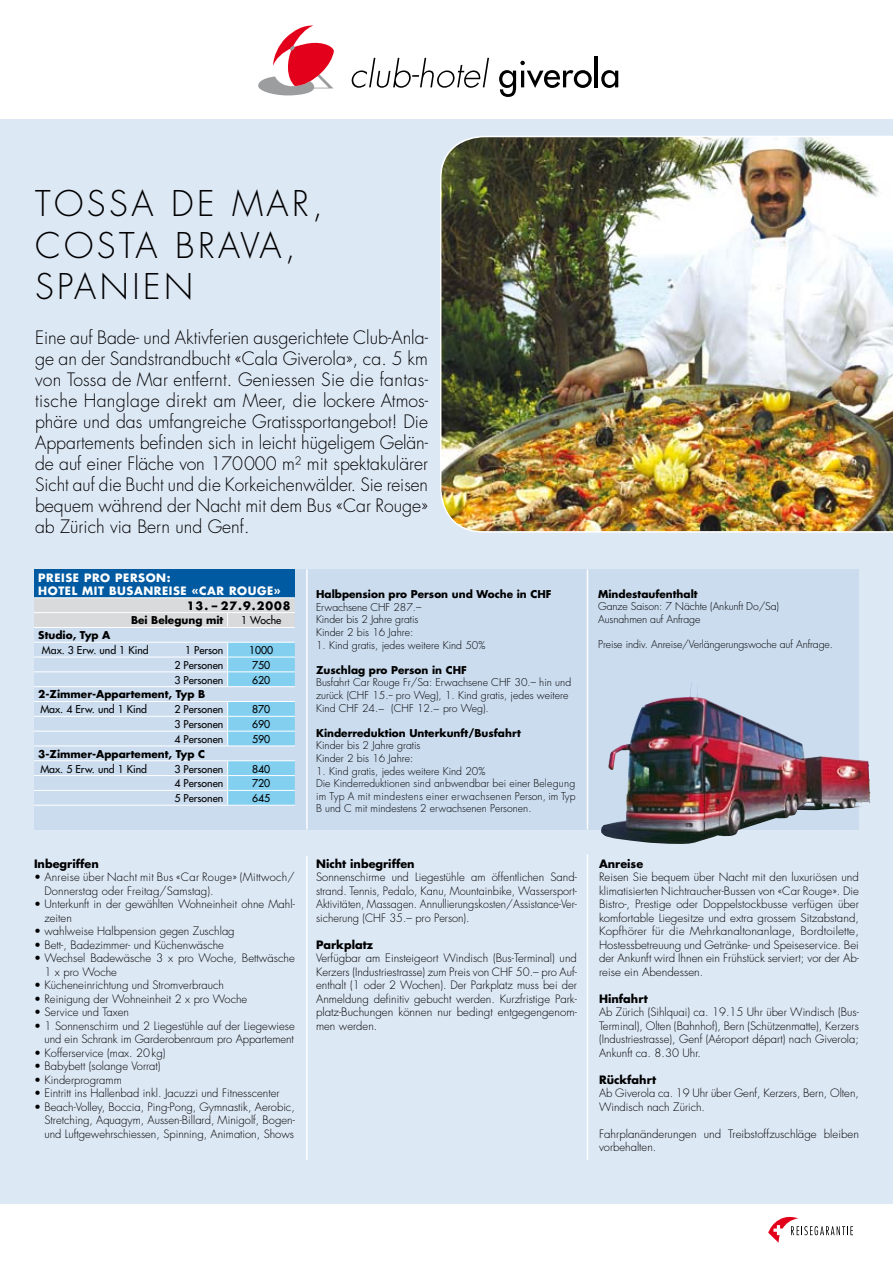
<style>
.page{position:relative;width:893px;height:1263px;background:#fff}
.page>*{position:absolute;margin:0;border:0;box-sizing:border-box;transform-origin:0 0}
.t1{font:300 34.5px/41.4px "Futura Std";letter-spacing:.1em;color:#000}
.t2{font:300 18px/21px "Futura Std";color:#000;text-align:justify}
.t3{font:300 11.25px/13.5px "Futura Std";color:#000;text-align:justify}
.t4{font:300 11.25px/13.5px "Futura Std";letter-spacing:.02em;color:#000}
.t5{font:700 11.25px "Futura Std";color:#000}
.t6{font:700 11.25px "Futura Std";letter-spacing:.05em;color:#fff}
.t7{font:300 10.5px/12.6px "Futura Std";color:#000}
.t8{font:700 10.5px "Futura Std";color:#000}
.t9{font:500 10.5px "Futura Std";color:#000}
</style>
<div class="page">
<div style="left:0;top:119px;width:893px;height:1084px;background:#dde8f5"></div>
<svg style="left:768px;top:1217px;width:85px;height:26px"></svg>
<svg style="left:258px;top:26px;width:76px;height:69px"></svg>
<svg style="left:351px;top:58px;width:138px;height:30px"></svg>
<svg style="left:499px;top:61px;width:93px;height:36px"></svg>
<hr style="left:595px;top:56px;width:3px;height:31px;background:#000">
<svg style="left:601px;top:70px;width:17px;height:18px"></svg>
<img style="left:440px;top:136px;width:451px;height:397px">
<hr style="left:306px;top:856px;width:2px;height:304px;background:#fff">
<hr style="left:587px;top:854px;width:1px;height:306px;background:#fff">
<div style="left:34px;top:569px;width:825px;height:261px;background:#cbdcef"></div>
<div style="left:34px;top:569px;width:261px;height:29px;background:#005aa1"></div>
<hr style="left:34px;top:642px;width:194px;height:1px;background:#fff">
<hr style="left:34px;top:657px;width:194px;height:1px;background:#fff">
<hr style="left:34px;top:671px;width:194px;height:1px;background:#fff">
<hr style="left:34px;top:686px;width:194px;height:1px;background:#fff">
<hr style="left:34px;top:701px;width:194px;height:1px;background:#fff">
<hr style="left:34px;top:716px;width:194px;height:1px;background:#fff">
<hr style="left:34px;top:731px;width:194px;height:1px;background:#fff">
<hr style="left:34px;top:760px;width:194px;height:1px;background:#fff">
<hr style="left:34px;top:775px;width:194px;height:1px;background:#fff">
<hr style="left:34px;top:790px;width:194px;height:1px;background:#fff">
<svg style="left:227px;top:642px;width:68px;height:163px"></svg>
<hr style="left:34px;top:805px;width:194px;height:1px;background:#fff">
<hr style="left:228px;top:805px;width:67px;height:1px;background:#fff">
<hr style="left:34px;top:597px;width:194px;height:1px;background:#fff">
<hr style="left:228px;top:597px;width:67px;height:1px;background:#fff">
<hr style="left:34px;top:745px;width:194px;height:1px;background:#fff">
<hr style="left:228px;top:745px;width:67px;height:1px;background:#fff">
<hr style="left:34px;top:627px;width:194px;height:1px;background:#fff">
<svg style="left:34px;top:598px;width:261px;height:29px;background:#dadbdc"></svg>
<hr style="left:228px;top:627px;width:67px;height:1px;background:#fff">
<hr style="left:587px;top:569px;width:1px;height:260px;background:#fff">
<hr style="left:306px;top:569px;width:2px;height:260px;background:#fff">
<img style="left:601px;top:682px;width:270px;height:162px">
<svg style="left:891px;top:136px;width:2px;height:397px"></svg>
<h1 class="t1" style="left:35px;top:184px;width:290px;text-indent:136px">de Mar,<br>Costa Brava,<br>Spanien</h1>
<p class="t2" style="left:35px;top:327px;width:394px">Eine auf Bade- und Aktivferien ausgerichtete Club-Anla&shy;ge an der Sandstrandbucht «Cala Giverola», ca. 5 km von Tossa de Mar entfernt. Geniessen Sie die fantas&shy;tische Hanglage direkt am Meer, die lockere Atmos&shy;phäre und das umfangreiche Gratissportangebot! Die Appartements befinden sich in leicht hügeligem Gelän&shy;de auf einer Fläche von 170000 m² mit spektakulärer Sicht auf die Bucht und die Korkeichenwälder. Sie reisen bequem während der Nacht mit dem Bus «Car Rouge» ab Zürich via Bern und Genf.</p>
<p class="t6" style="left:38px;top:570px;width:56px">Preise pro</p>
<p class="t6" style="left:115px;top:570px;width:25px">Person</p>
<p class="t6" style="left:167px;top:570px;width:5px">:</p>
<p class="t6" style="left:38px;top:583px;width:53px">Hotel mit</p>
<p class="t6" style="left:109px;top:583px;width:18px">Busanr</p>
<p class="t6" style="left:162px;top:583px;width:86px">eise «Car Roug</p>
<p class="t6" style="left:267px;top:583px;width:15px">e»</p>
<p class="t5" style="left:187px;top:598px;width:105px">13. – 27.9.2008</p>
<p class="t8" style="left:131px;top:613px;width:94px">Bei Belegung mit</p>
<p class="t9" style="left:241px;top:614px;width:42px">1 Woche</p>
<p class="t8" style="left:38px;top:628px;width:74px">Studio, Typ A</p>
<p class="t9" style="left:42px;top:643px;width:108px">Max. 3 Erw. und 1 Kind</p>
<p class="t9" style="left:185px;top:643px;width:40px">1 Person</p>
<p class="t9" style="left:249px;top:643px;width:26px">1000</p>
<p class="t9" style="left:174px;top:658px;width:50px">2 Personen</p>
<p class="t9" style="left:252px;top:658px;width:20px">750</p>
<p class="t9" style="left:174px;top:673px;width:50px">3 Personen</p>
<p class="t9" style="left:252px;top:673px;width:20px">620</p>
<p class="t8" style="left:38px;top:687px;width:168px">2-Zimmer-Appartement, Typ B</p>
<p class="t9" style="left:40px;top:703px;width:108px">Max. 4 Erw. und 1 Kind</p>
<p class="t9" style="left:174px;top:703px;width:50px">2 Personen</p>
<p class="t9" style="left:252px;top:703px;width:20px">870</p>
<p class="t9" style="left:174px;top:718px;width:50px">3 Personen</p>
<p class="t9" style="left:252px;top:718px;width:20px">690</p>
<p class="t9" style="left:174px;top:732px;width:50px">4 Personen</p>
<p class="t9" style="left:252px;top:732px;width:20px">590</p>
<p class="t8" style="left:38px;top:747px;width:168px">3-Zimmer-Appartement, Typ C</p>
<p class="t9" style="left:40px;top:762px;width:108px">Max. 5 Erw. und 1 Kind</p>
<p class="t9" style="left:174px;top:762px;width:50px">3 Personen</p>
<p class="t9" style="left:252px;top:762px;width:20px">840</p>
<p class="t9" style="left:174px;top:777px;width:50px">4 Personen</p>
<p class="t9" style="left:252px;top:777px;width:20px">720</p>
<p class="t9" style="left:174px;top:792px;width:50px">5 Personen</p>
<p class="t9" style="left:252px;top:792px;width:20px">645</p>
<h1 class="t1" style="left:35px;top:184px;width:75px">Tossa</h1>
<p class="t8" style="left:316px;top:587px;width:237px">Halbpension pro Person und Woche in CHF</p>
<p class="t7" style="left:316px;top:601px;width:107px">Erwachsene CH F 287.–<br>Kinder bis 2 Jahre gratis<br>Kinder 2 bis 16 Jahre:</p>
<p class="t7" style="left:316px;top:639px;width:171px">1. Kind gratis, jedes weitere Kind 50%</p>
<p class="t8" style="left:316px;top:663px;width:152px">Zuschlag pro Person in CHF</p>
<p class="t7" style="left:316px;top:677px;width:257px">Busfahrt Car Rouge Fr/Sa: Erwachsene CH F 30.– hin und zurück (CH F 15.-- pro Weg), 1. Kind gratis, jedes weitere<br>Kind CHF 24.− (CHF 12.− pro Weg).</p>
<p class="t8" style="left:316px;top:726px;width:206px">Kinderreduktion Unterkunft/Busfahrt</p>
<p class="t7" style="left:316px;top:740px;width:106px">Kinder bis 2 Jahre gratis<br>Kinder 2 bis 16 Jahre:</p>
<p class="t7" style="left:316px;top:765px;width:261px">1. Kind gratis, jedes weitere Kind 20%<br>Die Kinderreduktionen sind anbwendbar bei einer Belegung im Typ A mit mindestens einer erwachsenen Person, im Typ B und C mit mindestens 2 erwachsenen Personen.</p>
<p class="t5" style="left:34px;top:856px;width:66px">Inbegriffen</p>
<p class="t4" style="left:44px;top:871px;width:252px;text-indent:-10px">• Anreise über Nacht mit Bus «Car Rouge» (Mittwoch/<br>Donnerstag oder Freitag/Samstag).</p>
<p class="t3" style="left:44px;top:898px;width:252px;text-indent:-10px">• U nterkunft in der gewählten Wohneinheit ohne Mahl&shy;zeiten</p>
<p class="t3" style="left:34px;top:925px;width:202px">• wahlweise Halbpension gegen Zuschlag</p>
<p class="t3" style="left:34px;top:938px;width:191px">• Bett-, Badezimmer- und Küchenwäsche</p>
<p class="t3" style="left:44px;top:952px;width:252px;text-indent:-10px">• Wechsel Badewäsche 3 x pro Woche, Bettwäsche<br>1 x pro Woche</p>
<p class="t3" style="left:34px;top:979px;width:192px">• Kücheneinrichtung und Stromverbrauch</p>
<p class="t3" style="left:34px;top:992px;width:215px">• Reinigung der Wohneinheit 2 x pro Woche</p>
<p class="t3" style="left:34px;top:1006px;width:97px">• Service und Taxen</p>
<p class="t3" style="left:34px;top:1019px;width:262px;text-align:right">• 1 Sonnenschirm und 2 Liegestühle auf der Liegewiese und ein Schrank im Garderobenraum pro Appartement</p>
<p class="t3" style="left:34px;top:1046px;width:133px">• Kofferservice (max. 20kg)</p>
<p class="t3" style="left:34px;top:1060px;width:128px">• Babybett (solange Vorrat)</p>
<p class="t3" style="left:34px;top:1073px;width:89px">• Kinderprogramm</p>
<p class="t3" style="left:34px;top:1087px;width:247px">• E intritt ins Hallenbad inkl. Jacuzzi und Fitnesscenter</p>
<p class="t3" style="left:44px;top:1100px;width:252px;text-indent:-10px">• Beach-Volley, Boccia, Ping-Pong, Gymnastik, Aerobic, Stretching, Aquagym, Aussen-Billard, Minigolf, Bogen&shy;und Luftgewehrschiessen, Spinning, Animation, Shows</p>
<p class="t5" style="left:316px;top:856px;width:100px">Nicht inbegriffen</p>
<p class="t3" style="left:316px;top:871px;width:262px">Sonnenschirme und Liegestühle am öffentlichen Sand&shy;strand. Tennis, Pedalo, Kanu, Mountainbike, Wassersport-Aktivitäten, Massagen. Annullierungskosten/Assistance-Ver&shy;sicherung (CH F 35.– pro Person).</p>
<p class="t5" style="left:316px;top:937px;width:59px">Parkplatz</p>
<p class="t3" style="left:316px;top:952px;width:262px">Verfügbar am Einsteigeort Windisch (Bus-Terminal) und Kerzers (I ndustriestrasse) zum Preis von CH F 50.– pro Auf&shy;enthalt (1 oder 2 Wochen). Der Parkplatz muss bei der Anmeldung definitiv gebucht werden. Kurzfristige Park&shy;platz-Buchungen können nur bedingt entgegengenom&shy;men werden.</p>
<p class="t8" style="left:598px;top:587px;width:101px">Mindestaufenthalt</p>
<p class="t7" style="left:598px;top:600px;width:182px">Ganze Saison: 7 Nächte (Ankunft Do/Sa)<br>Ausnahmen auf Anfrage</p>
<p class="t7" style="left:598px;top:638px;width:236px">Preise indiv. Anreise/Verlängerungswoche auf Anfrage.</p>
<p class="t5" style="left:599px;top:856px;width:46px">Anreise</p>
<p class="t3" style="left:599px;top:871px;width:261px">Reisen Sie bequem über Nacht mit den luxuriösen und klimatisierten N ichtraucher-Bussen von «Car Rouge». Die Bistro-, Prestige oder Doppelstockbusse verfügen über komfortable Liegesitze und extra grossem Sitzabstand, Kopfhörer für die Mehrkanaltonanlage, Bordtoilette, H ostessbetreuung und Getränke- und Speiseservice. Bei der Ankunft wird I hnen ein Frühstück serviert; vor der Ab&shy;reise ein Abendessen.</p>
<p class="t5" style="left:599px;top:991px;width:50px">Hinfahrt</p>
<p class="t3" style="left:599px;top:1006px;width:261px">Ab Zürich (Sihlquai) ca. 19.15 Uhr über Windisch (Bus-Terminal), Olten (Bahnhof), Bern (Schützenmatte), Kerzers (I ndustriestrasse), Genf (Aéroport départ) nach Giverola; Ankunft ca. 8.30 Uhr.</p>
<p class="t5" style="left:599px;top:1072px;width:59px">Rückfahrt</p>
<p class="t3" style="left:599px;top:1087px;width:261px">Ab Giverola ca. 19 Uhr über Genf, Kerzers, Bern, Olten,<br>Windisch nach Zürich.</p>
<p class="t3" style="left:599px;top:1127px;width:261px">Fahrplanänderungen und Treibstoffzuschläge bleiben vorbehalten.</p>
</div>
